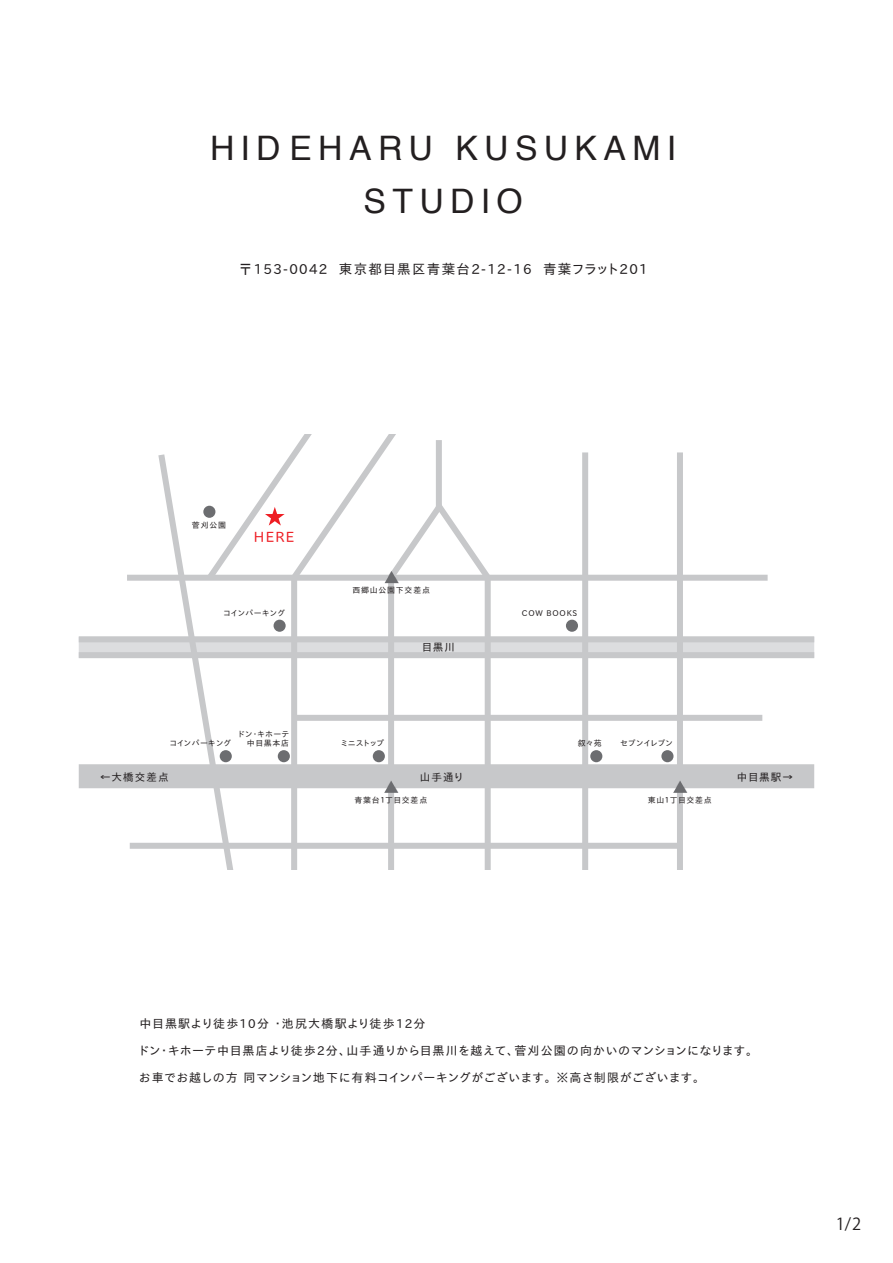
<style>
.page{position:relative;width:893px;height:1263px;background:#fff}
.page>*{position:absolute;margin:0;border:0;box-sizing:border-box;transform-origin:0 0}
.t1{font:33.75px/52.7px "Helvetica";letter-spacing:.19em;color:#231f20;text-align:center}
.t2{font:16.5px "Koz Go Pr 6 N";color:#231f20}
.t3{font:13.95px "TB Go Pro";color:#ee1d23}
.t4{font:13.5px "TB Go Pro";letter-spacing:.1em;color:#231f20}
.t5{font:12px "TB Go Pro";letter-spacing:.04em;color:#231f20}
.t6{font:12px "TB Go Pro";letter-spacing:.1em;color:#231f20}
.t7{font:10.5px "TB Go Pro";letter-spacing:.1em;color:#231f20}
.t8{font:7.95px "TB Go Pro";letter-spacing:.05em;color:#231f20}
.t9{font:7.95px "TB Go Pro";letter-spacing:-.03em;color:#231f20}
.t10{font:7.95px "TB Go Pro";letter-spacing:.1em;color:#231f20}
.t11{font:7.95px "TB Go Pro";letter-spacing:.08em;color:#231f20}
</style>
<div class="page">
<div style="left:79px;top:637px;width:735px;height:21px;background:#dcdddf"></div>
<div style="left:127px;top:575px;width:641px;height:6px;background:#c7c8ca"></div>
<div style="left:79px;top:636px;width:735px;height:6px;background:#c7c8ca"></div>
<div style="left:79px;top:652px;width:735px;height:6px;background:#c7c8ca"></div>
<div style="left:130px;top:843px;width:552px;height:6px;background:#c7c8ca"></div>
<div style="left:79px;top:764px;width:735px;height:24px;background:#c7c8ca"></div>
<div style="left:294px;top:715px;width:468px;height:6px;background:#c7c8ca"></div>
<div style="left:677px;top:452px;width:6px;height:417px;background:#c7c8ca"></div>
<div style="left:582px;top:452px;width:6px;height:417px;background:#c7c8ca"></div>
<div style="left:590px;top:750px;width:12px;height:12px;background:#6c6d70;border-radius:50%"></div>
<div style="left:566px;top:620px;width:12px;height:12px;background:#6c6d70;border-radius:50%"></div>
<div style="left:661px;top:750px;width:12px;height:12px;background:#6c6d70;border-radius:50%"></div>
<svg style="left:673px;top:781px;width:14px;height:12px"></svg>
<svg style="left:154px;top:435px;width:342px;height:434px"></svg>
<h1 class="t1" style="left:210px;top:123px;width:468px">HIDEHARU KUSUKAMI<br>STUDIO</h1>
<p class="t4" style="left:239px;top:257px;width:410px">〒153-0042 東京都目黒区青葉台2-12-16 青葉フラット201</p>
<p class="t8" style="left:192px;top:518px;width:36px">菅刈公園</p>
<p class="t3" style="left:254px;top:525px;width:42px">HERE</p>
<p class="t10" style="left:352px;top:583px;width:79px">西郷山公園下交差点</p>
<p class="t9" style="left:223px;top:606px;width:63px">コインパーキング</p>
<p class="t10" style="left:522px;top:606px;width:57px">COW BOOKS</p>
<p class="t8" style="left:237px;top:727px;width:54px">ドン・キホーテ</p>
<p class="t7" style="left:422px;top:638px;width:35px">目黒川</p>
<p class="t8" style="left:340px;top:736px;width:45px">ミニストップ</p>
<p class="t9" style="left:620px;top:736px;width:54px">セブンイレブン</p>
<p class="t9" style="left:169px;top:736px;width:63px">コインパーキング</p>
<p class="t8" style="left:247px;top:736px;width:44px">中目黒本店</p>
<p class="t8" style="left:578px;top:736px;width:25px">叙々苑</p>
<p class="t7" style="left:100px;top:768px;width:70px">←大橋交差点</p>
<p class="t7" style="left:420px;top:768px;width:46px">山手通り</p>
<p class="t7" style="left:737px;top:768px;width:58px">中目黒駅→</p>
<p class="t11" style="left:354px;top:793px;width:74px">青葉台１丁目交差点</p>
<p class="t8" style="left:648px;top:793px;width:66px">東山１丁目交差点</p>
<p class="t6" style="left:140px;top:1014px;width:287px">中目黒駅より徒歩10分 ・池尻大橋駅より徒歩12分</p>
<p class="t5" style="left:137px;top:1041px;width:622px">ドン・キホーテ中目黒店より徒歩2分、山手通りから目黒川を越えて、菅刈公園の向かいのマンションになります。</p>
<p class="t5" style="left:139px;top:1068px;width:568px">お車でお越しの方 同マンション地下に有料コインパーキングがございます。※高さ制限がございます。</p>
<h2 class="t2" style="left:836px;top:1215px;width:27px">1/2</h2>
</div>
